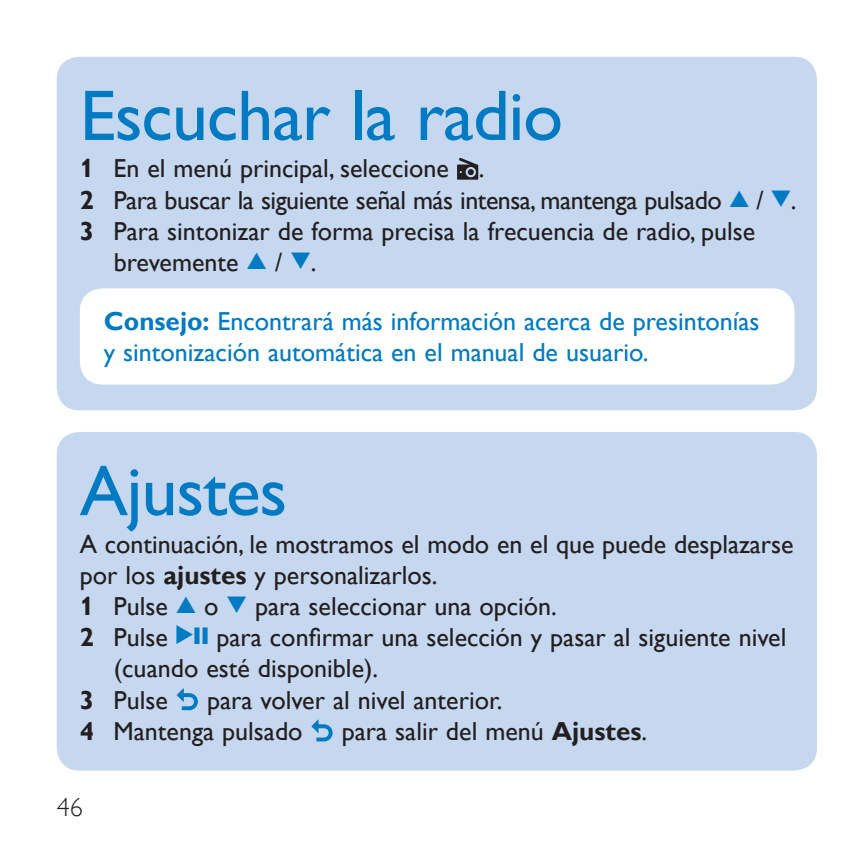
<style>
.page{position:relative;width:851px;height:851px;background:#fff}
.page>*{position:absolute;margin:0;border:0;box-sizing:border-box;transform-origin:0 0}
.t1{font:72px "Gill Sans Alt One WGL";letter-spacing:-.015em;color:#007ac2}
.t2{font:26px/31.2px "Gill Sans Alt One WGL";color:#231f20}
.t3{font:26px/31.2px "Gill Sans Alt One WGL";color:#007ac2}
.t4{font:26px "Gill Sans Alt One WGL";letter-spacing:-.02em;color:#231f20}
.t5{font:26px "Gill Sans Alt One WGL Light";color:#231f20}
.s1{font-weight:700}
.s2{font-family:"Audio Four 4";color:#007ac2}
</style>
<div class="page">
<div style="left:57px;top:57px;width:759px;height:353px;background:#c6d8ef;border-radius:23px"></div>
<svg style="left:457px;top:158px;width:21px;height:22px"></svg>
<div style="left:80px;top:288px;width:714px;height:96px;background:#fff;border-radius:23px"></div>
<div style="left:57px;top:432px;width:759px;height:338px;background:#c6d8ef;border-radius:23px"></div>
<svg style="left:176px;top:688px;width:22px;height:23px"></svg>
<svg style="left:311px;top:719px;width:22px;height:23px"></svg>
<h1 class="t1" style="left:80px;top:66px;width:484px">Escuchar la radio</h1>
<p class="t2" style="left:80px;top:153px;width:406px"><span class="s1">1</span> En el menú principal, seleccione .</p>
<p class="t4" style="left:80px;top:182px;width:718px"><span class="s1">2</span> Para buscar la siguiente señal más intensa, mantenga pulsado <span class="s2">3</span> / <span class="s2">4</span>.</p>
<p class="t2" style="left:80px;top:215px;width:677px"><span class="s1">3</span> Para sintonizar de forma precisa la frecuencia de radio, pulse</p>
<p class="t2" style="left:114px;top:246px;width:204px">brevemente <span class="s2">3</span> / <span class="s2">4</span>.</p>
<p class="t3" style="left:104px;top:305px;width:657px"><span class="s1">Consejo:</span> Encontrará más información acerca de presintonías y sintonización automática en el manual de usuario.</p>
<h1 class="t1" style="left:80px;top:441px;width:209px">Ajustes</h1>
<p class="t2" style="left:80px;top:528px;width:715px">A continuación, le mostramos el modo en el que puede desplazarse</p>
<p class="t2" style="left:80px;top:559px;width:359px">por los <span class="s1">ajustes</span> y personalizarlos.</p>
<p class="t2" style="left:80px;top:590px;width:478px"><span class="s1">1</span> Pulse <span class="s2">3</span> o <span class="s2">4</span> para seleccionar una opción.</p>
<p class="t2" style="left:80px;top:621px;width:708px"><span class="s1">2</span> Pulse <span class="s2">2;</span> para confirmar una selección y pasar al siguiente nivel</p>
<p class="t2" style="left:114px;top:652px;width:266px">(cuando esté disponible).</p>
<p class="t2" style="left:80px;top:684px;width:90px"><span class="s1">3</span> Pulse</p>
<p class="t2" style="left:80px;top:684px;width:424px;text-indent:127px">para volver al nivel anterior.<br><span class="s1">4</span> Mantenga pulsado</p>
<p class="t2" style="left:341px;top:715px;width:307px">para salir del menú <span class="s1">Ajustes</span>.</p>
<p class="t5" style="left:57px;top:790px;width:27px">46</p>
</div>
